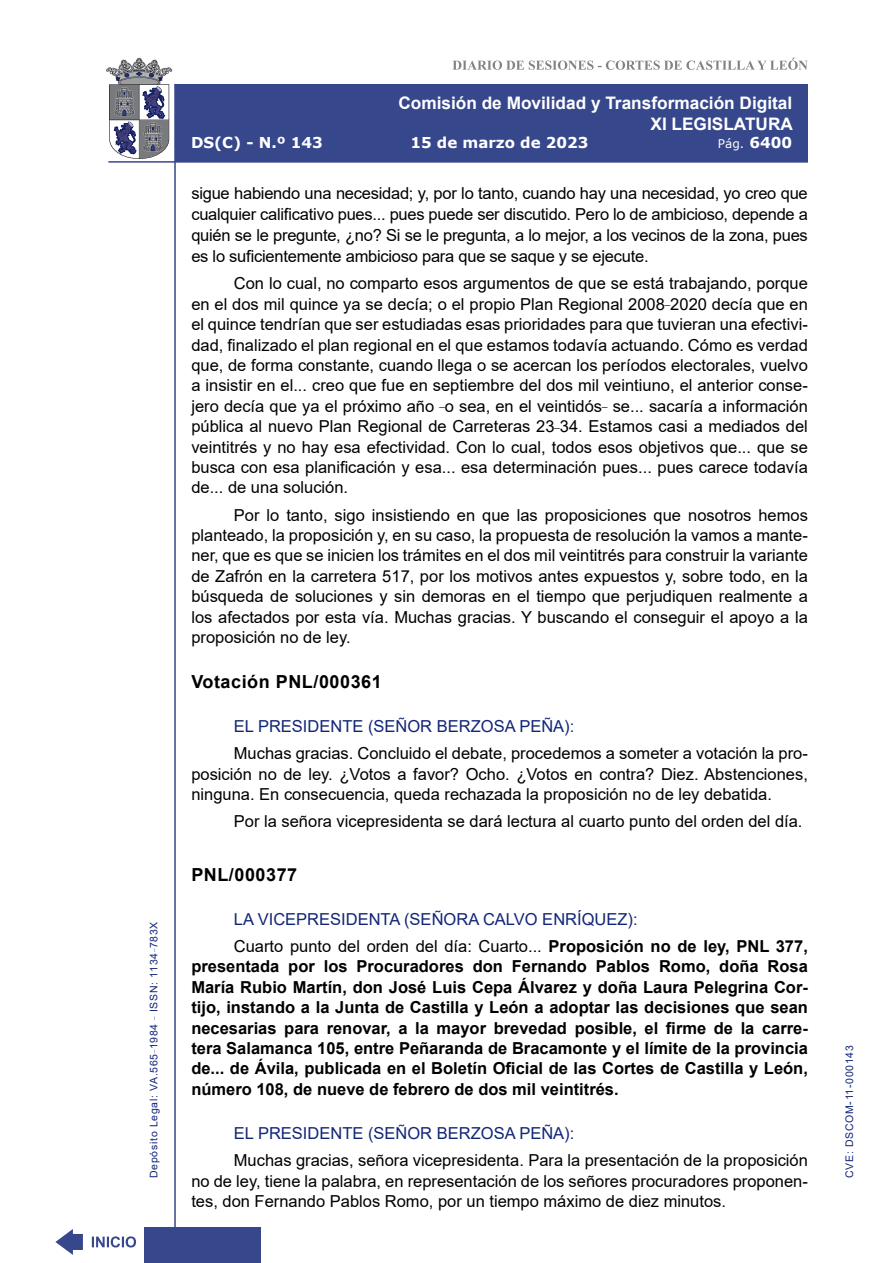
<style>
.page{position:relative;width:893px;height:1263px;background:#fff}
.page>*{position:absolute;margin:0;border:0;box-sizing:border-box;transform-origin:0 0}
.MarcadorSegundoNivel{font:700 18px "Arial";letter-spacing:.03em;color:#000}
.MarcadorPrimerNivel{font:700 18px "Arial";letter-spacing:.03em;color:#000}
.t1{font:700 17.25px/20.7px "Arial";color:#fff;text-align:right}
.t2{font:16.5px/20.4px "Arial";color:#000;text-align:justify}
.t3{font:700 16.5px/20.4px "Arial";color:#000;text-align:justify}
.Orador{font:16.5px "Arial";color:#122678}
.t4{font:700 15px "Verdana";color:#fff}
.t5{font:12px "Verdana";color:#fff}
.t6{font:10.5px "Arial";letter-spacing:.065em;color:#122678}
.s1{font-weight:700;font-size:15px}
.s2{font-weight:400}
</style>
<div class="page">
<svg style="left:452px;top:58px;width:356px;height:12px"></svg>
<hr style="left:174px;top:84px;width:2px;height:1179px;background:#36478c">
<div style="left:144px;top:1227px;width:117px;height:36px;background:#36478c"></div>
<div style="left:175px;top:84px;width:633px;height:78px;background:#36478c"></div>
<hr style="left:108px;top:161px;width:700px;height:2px;background:#36478c">
<svg style="left:92px;top:1236px;width:44px;height:11px"></svg>
<svg style="left:55px;top:1229px;width:28px;height:26px"></svg>
<svg style="left:106px;top:58px;width:66px;height:101px"></svg>
<p class="t6" style="left:146px;top:1178px;width:258px;rotate:-90deg">Depósito Legal: VA.565<sup>_</sup>1984 <sup>_</sup> ISSN: 1134<sup>_</sup>783X</p>
<p class="t1" style="left:398px;top:93px;width:396px">Comisión de Movilidad y Transformación Digital<br>XI LEGISLATURA</p>
<p class="t4" style="left:191px;top:132px;width:133px">DS(C) - N.º 143</p>
<p class="t4" style="left:410px;top:132px;width:180px">15 de marzo de 2023</p>
<p class="t5" style="left:718px;top:135px;width:76px">Pág. <span class="s1">6400</span></p>
<p class="t2" style="left:191px;top:183px;width:618px;line-height:21px">sigue habiendo una necesidad; y, por lo tanto, cuando hay una necesidad, yo creo que cualquier calificativo pues... pues puede ser discutido. Pero lo de ambicioso, depende a quién se le pregunte, ¿no? Si se le pregunta, a lo mejor, a los vecinos de la zona, pues es lo suficientemente ambicioso para que se saque y se ejecute.</p>
<p class="t2" style="left:191px;top:273px;width:618px;text-indent:43px">Con lo cual, no comparto esos argumentos de que se está trabajando, porque en el dos mil quince ya se decía; o el propio Plan Regional 2008<sup>_</sup>2020 decía que en el quince tendrían que ser estudiadas esas prioridades para que tuvieran una efectivi&shy;dad, finalizado el plan regional en el que estamos todavía actuando. Cómo es verdad que, de forma constante, cuando llega o se acercan los períodos electorales, vuelvo a insistir en el... creo que fue en septiembre del dos mil veintiuno, el anterior conse&shy;jero decía que ya el próximo año <sup>_</sup>o sea, en el veintidós<sup>_</sup> se... sacaría a información pública al nuevo Plan Regional de Carreteras 23<sup>_</sup>34. Estamos casi a mediados del veintitrés y no hay esa efectividad. Con lo cual, todos esos objetivos que... que se busca con esa planificación y esa... esa determinación pues... pues carece todavía de... de una solución.</p>
<p class="t2" style="left:191px;top:504px;width:618px;text-indent:43px">Por lo tanto, sigo insistiendo en que las proposiciones que nosotros hemos planteado, la proposición y, en su caso, la propuesta de resolución la vamos a mante&shy;ner, que es que se inicien los trámites en el dos mil veintitrés para construir la variante de Zafrón en la carretera 517, por los motivos antes expuestos y, sobre todo, en la búsqueda de soluciones y sin demoras en el tiempo que perjudiquen realmente a los afectados por esta vía. Muchas gracias. Y buscando el conseguir el apoyo a la proposición no de ley.</p>
<p class="MarcadorSegundoNivel" style="left:191px;top:669px;width:192px">Votación PNL/000361</p>
<p class="Orador" style="left:234px;top:715px;width:342px">EL PRESIDENTE (SEÑOR BERZOSA PEÑA):</p>
<p class="t2" style="left:191px;top:743px;width:618px;text-indent:43px">Muchas gracias. Concluido el debate, procedemos a someter a votación la pro&shy;posición no de ley. ¿Votos a favor? Ocho. ¿Votos en contra? Diez. Abstenciones, ninguna. En consecuencia, queda rechazada la proposición no de ley debatida.</p>
<p class="t2" style="left:234px;top:811px;width:570px">Por la señora vicepresidenta se dará lectura al cuarto punto del orden del día.</p>
<p class="MarcadorPrimerNivel" style="left:191px;top:861px;width:107px">PNL/000377</p>
<p class="Orador" style="left:234px;top:908px;width:405px">LA VICEPRESIDENTA (SEÑORA CALVO ENRÍQUEZ):</p>
<p class="t3" style="left:191px;top:936px;width:618px;text-indent:43px"><span class="s2">Cuarto punto del orden del día: Cuarto...</span> Proposición no de ley, PNL 377, presentada por los Procuradores don Fernando Pablos Romo, doña Rosa María Rubio Martín, don José Luis Cepa Álvarez y doña Laura Pelegrina Cor&shy;tijo, instando a la Junta de Castilla y León a adoptar las decisiones que sean necesarias para renovar, a la mayor brevedad posible, el firme de la carre&shy;tera Salamanca 105, entre Peñaranda de Bracamonte y el límite de la provincia de... de Ávila, publicada en el Boletín Oficial de las Cortes de Castilla y León, número 108, de nueve de febrero de dos mil veintitrés.</p>
<p class="Orador" style="left:234px;top:1122px;width:342px">EL PRESIDENTE (SEÑOR BERZOSA PEÑA):</p>
<p class="t2" style="left:191px;top:1150px;width:618px;text-indent:43px">Muchas gracias, señora vicepresidenta. Para la presentación de la proposición no de ley, tiene la palabra, en representación de los señores procuradores proponen&shy;tes, don Fernando Pablos Romo, por un tiempo máximo de diez minutos.</p>
<p class="t6" style="left:842px;top:1178px;width:134px;rotate:-90deg">CVE: DSCOM-11-000143</p>
</div>
